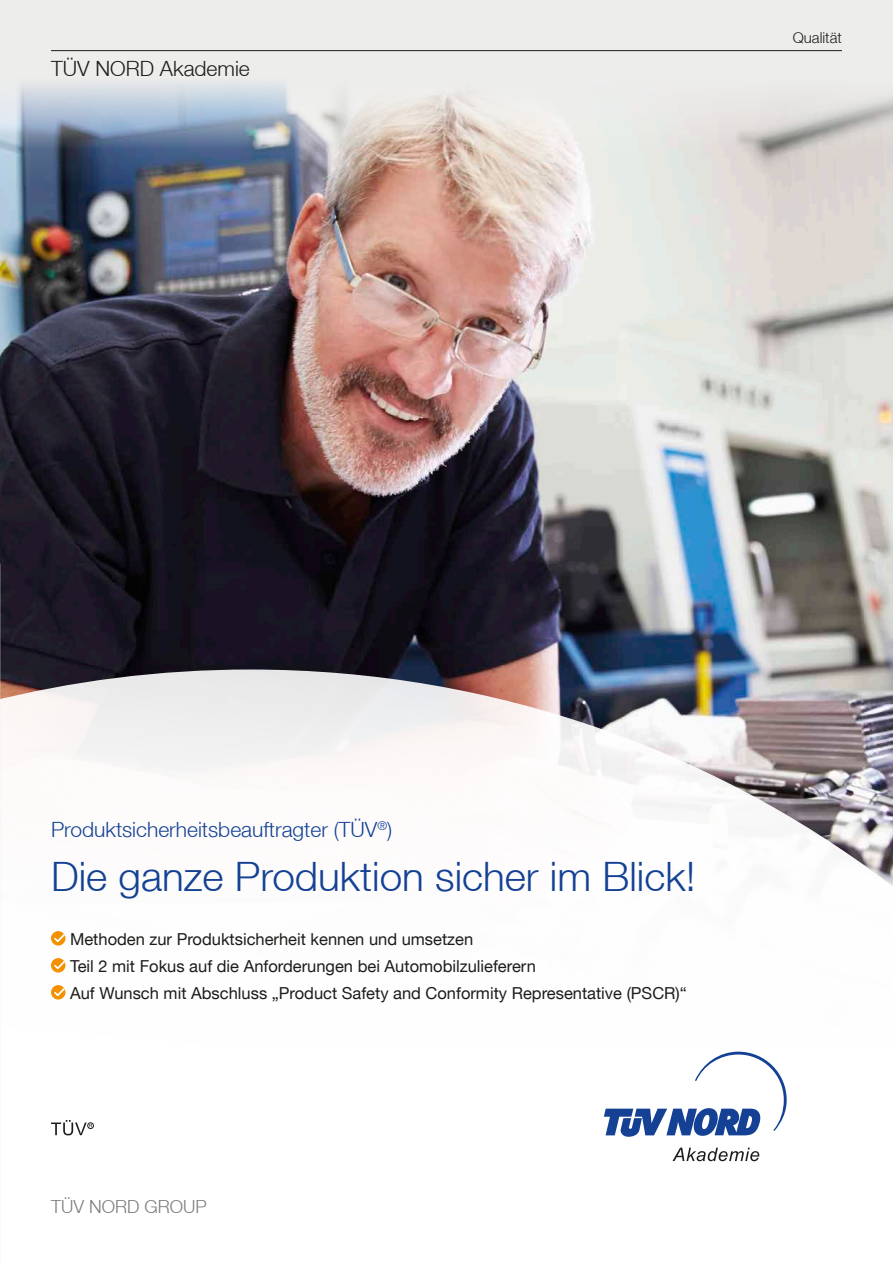
<style>
.page{position:relative;width:893px;height:1263px;background:#fff}
.page>*{position:absolute;margin:0;border:0;box-sizing:border-box;transform-origin:0 0}
.t1{font:300 40.5px "Helvetica Neue LT";color:#144194}
.t2{font:300 21px "Helvetica Neue LT";color:#144194}
.t3{font:300 21px "Helvetica Neue LT";color:#1c1c1a}
.t4{font:300 18px "Helvetica Neue LT";color:#7b7b7b}
.t5{font:16.5px/27px "Helvetica Neue LT";color:#1c1c1a}
.t6{font:300 15px "Helvetica Neue LT";color:#1c1c1a}
</style>
<div class="page">
<img style="left:0;top:219px;width:893px;height:450px">
<img style="left:0;top:193px;width:893px;height:26px">
<svg style="left:0;top:669px;width:893px;height:493px"></svg>
<svg style="left:672px;top:1148px;width:87px;height:13px"></svg>
<svg style="left:604px;top:1052px;width:183px;height:85px"></svg>
<div style="left:51px;top:931px;width:14px;height:14px;background:#f39100;border-radius:50%"></div>
<svg style="left:53px;top:931px;width:12px;height:13px"></svg>
<div style="left:51px;top:958px;width:14px;height:14px;background:#f39100;border-radius:50%"></div>
<svg style="left:53px;top:958px;width:12px;height:13px"></svg>
<div style="left:51px;top:985px;width:14px;height:14px;background:#f39100;border-radius:50%"></div>
<svg style="left:53px;top:985px;width:12px;height:13px"></svg>
<div style="left:87px;top:1122px;width:7px;height:7px;border:1px solid #1c1c1a;border-radius:50%"></div>
<svg style="left:51px;top:1120px;width:41px;height:15px"></svg>
<img style="left:0;top:0;width:893px;height:193px">
<hr style="left:51px;top:50px;width:791px;height:1px;background:#1c1c1a">
<p class="t3" style="left:51px;top:56px;width:200px">TÜV NORD Akademie</p>
<p class="t6" style="left:793px;top:28px;width:51px">Qualität</p>
<p class="t2" style="left:51px;top:817px;width:343px">Produktsicherheitsbeauftragter (TÜV<sup>®</sup>)</p>
<h1 class="t1" style="left:51px;top:852px;width:646px">Die ganze Produktion sicher im Blick!</h1>
<p class="t5" style="left:70px;top:925px;width:618px">Methoden zur Produktsicherheit kennen und umsetzen<br>Teil 2 mit Fokus auf die Anforderungen bei Automobilzulieferern<br>Auf Wunsch mit Abschluss „Product Safety and Conformity Representative (PSCR)“</p>
<p class="t4" style="left:51px;top:1196px;width:157px">TÜV NORD GROUP</p>
</div>
